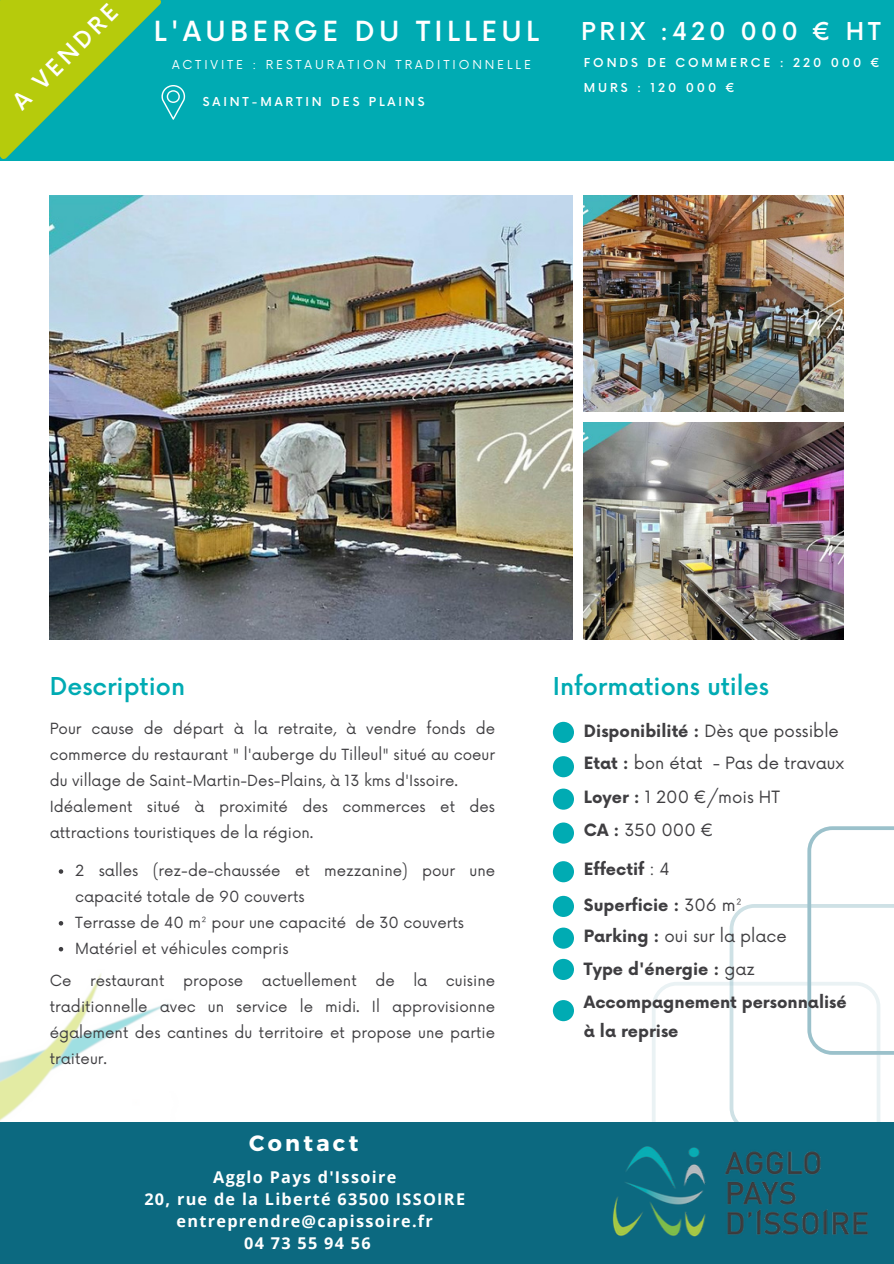
<style>
.page{position:relative;width:894px;height:1264px;background:#fff}
.page>*{position:absolute;margin:0;border:0;box-sizing:border-box;transform-origin:0 0}
.t1{font:500 27px "Now";letter-spacing:.16em;color:#fff}
.t2{font:500 24px "Now";color:#00abb3}
.t3{font:500 24px "Now";letter-spacing:.16em;color:#fff}
.t4{font:500 22.5px "Now";color:#fff}
.t5{font:700 22.2px "Montserrat";letter-spacing:.15em;color:#fff}
.t6{font:700 16.5px/29.2px "Now";color:#3f3e41}
.t7{font:16.5px "Now";color:#3f3e41}
.t8{font:700 16.2px/22.2px "Open Sans";letter-spacing:.08em;color:#fff;text-align:center}
.t9{font:15px/25.8px "Now";color:#3f3e41}
.t10{font:500 12px "Now";letter-spacing:.24em;color:#fff}
.t11{font:12px "Now";letter-spacing:.24em;color:#fff}
.s1{font-weight:400}
.s2{font-weight:700}
</style>
<div class="page">
<img style="left:50px;top:195px;width:522px;height:445px">
<img style="left:583px;top:195px;width:260px;height:216px">
<img style="left:583px;top:422px;width:260px;height:218px">
<svg style="left:652px;top:982px;width:77px;height:140px"></svg>
<svg style="left:729px;top:826px;width:164px;height:296px"></svg>
<svg style="left:552px;top:721px;width:22px;height:22px"></svg>
<svg style="left:557px;top:727px;width:12px;height:10px"></svg>
<div style="left:552px;top:756px;width:22px;height:21px;background:#00abb3;border-radius:50%"></div>
<div style="left:552px;top:788px;width:22px;height:21px;background:#00abb3;border-radius:50%"></div>
<div style="left:552px;top:822px;width:22px;height:21px;background:#00abb3;border-radius:50%"></div>
<div style="left:552px;top:861px;width:22px;height:21px;background:#00abb3;border-radius:50%"></div>
<div style="left:0;top:0;width:893px;height:160px;background:#00abb3"></div>
<img style="left:0;top:974px;width:170px;height:147px">
<div style="left:0;top:1122px;width:893px;height:141px;background:#0c6980"></div>
<img style="left:612px;top:1146px;width:256px;height:91px">
<svg style="left:552px;top:895px;width:22px;height:22px"></svg>
<svg style="left:557px;top:901px;width:12px;height:10px"></svg>
<svg style="left:0;top:0;width:185px;height:159px"></svg>
<svg style="left:59px;top:869px;width:4px;height:4px"></svg>
<svg style="left:59px;top:921px;width:4px;height:4px"></svg>
<svg style="left:59px;top:947px;width:4px;height:4px"></svg>
<div style="left:552px;top:927px;width:22px;height:21px;background:#00abb3;border-radius:50%"></div>
<svg style="left:552px;top:958px;width:22px;height:22px"></svg>
<svg style="left:557px;top:964px;width:12px;height:10px"></svg>
<div style="left:552px;top:1000px;width:22px;height:21px;background:#00abb3;border-radius:50%"></div>
<p class="t4" style="left:8px;top:97px;width:139px;rotate:-45deg">A VENDRE</p>
<h6 class="t1" style="left:154px;top:16px;width:386px">L'AUBERGE DU TILLEUL</h6>
<h6 class="t11" style="left:172px;top:58px;width:360px">ACTIVITE : RESTAURATION TRADITIONNELLE</h6>
<p class="t10" style="left:203px;top:95px;width:223px">SAINT-MARTIN DES PLAINS</p>
<h1 class="t3" style="left:581px;top:19px;width:301px">PRIX :420 000 € HT</h1>
<p class="t10" style="left:583px;top:56px;width:297px">FONDS DE COMMERCE : 220 000 €</p>
<p class="t10" style="left:583px;top:81px;width:152px">MURS : 120 000 €</p>
<p class="t2" style="left:50px;top:673px;width:137px">Description</p>
<p class="t2" style="left:552px;top:673px;width:217px">Informations utiles</p>
<p class="t6" style="left:583px;top:717px;width:256px">Disponibilité : <span class="s1">Dès que possible</span></p>
<h2 class="t7" style="left:583px;top:754px;width:262px"><span class="s2">Etat :</span> bon état - Pas de travaux</h2>
<p class="t7" style="left:583px;top:787px;width:197px"><span class="s2">Loyer :</span> 1 200 €/mois HT</p>
<h6 class="t9" style="left:50px;top:716px;width:447px">Pour cause de départ à la retraite, à vendre fonds de commerce du restaurant " l'auberge du Tilleul" situé au coeur du village de Saint-Martin-Des-Plains, à 13 kms d'Issoire.<br>Idéalement situé à proximité des commerces et des attractions touristiques de la région.</h6>
<p class="t9" style="left:75px;top:858px;width:421px">2 salles (rez-de-chaussée et mezzanine) pour une capacité totale de 90 couverts</p>
<h6 class="t9" style="left:75px;top:910px;width:390px">Terrasse de 40 m² pour une capacité de 30 couverts</h6>
<p class="t9" style="left:75px;top:936px;width:215px">Matériel et véhicules compris</p>
<h3 class="t7" style="left:583px;top:821px;width:131px"><span class="s2">CA :</span> 350 000 €</h3>
<h3 class="t6" style="left:583px;top:855px;width:87px">Effectif <span class="s1">: 4</span></h3>
<h4 class="t6" style="left:583px;top:891px;width:159px">Superficie : <span class="s1">306 m²</span></h4>
<p class="t7" style="left:583px;top:927px;width:204px"><span class="s2">Parking :</span> oui sur la place</p>
<p class="t6" style="left:583px;top:955px;width:172px">Type d'énergie : <span class="s1">gaz</span></p>
<p class="t6" style="left:583px;top:988px;width:264px">Accompagnement personnalisé à la reprise</p>
<p class="t9" style="left:50px;top:968px;width:447px;text-align:justify">Ce restaurant propose actuellement de la cuisine traditionnelle avec un service le midi. Il approvisionne également des cantines du territoire et propose une partie traiteur.</p>
<h6 class="t5" style="left:249px;top:1128px;width:111px">Contact</h6>
<p class="t8" style="left:144px;top:1165px;width:322px">Agglo Pays d'Issoire<br>20, rue de la Liberté 63500 ISSOIRE entreprendre@capissoire.fr<br>04 73 55 94 56</p>
</div>
